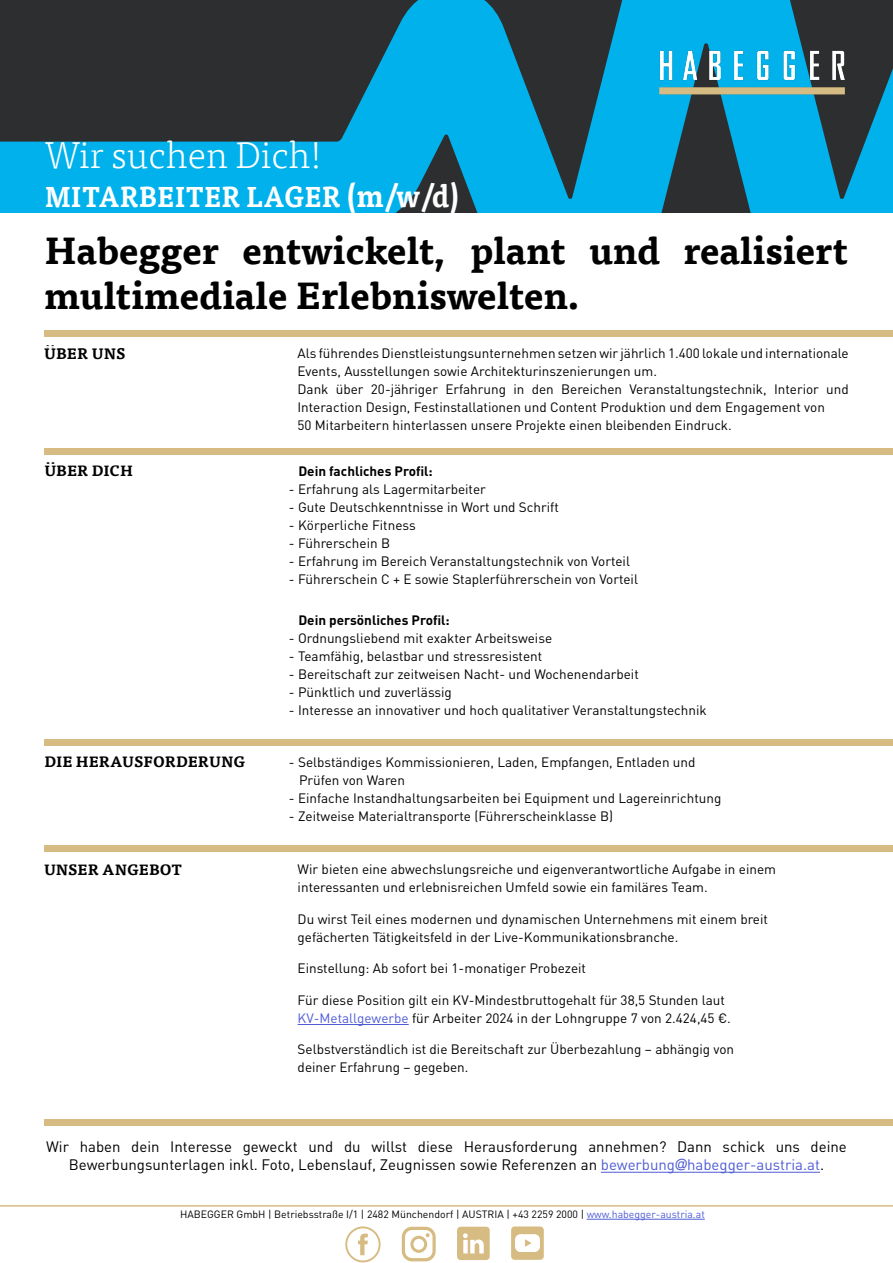
<style>
.page{position:relative;width:893px;height:1263px;background:#fff}
.page>*{position:absolute;margin:0;border:0;box-sizing:border-box;transform-origin:0 0}
.t1{font:700 37.5px/45px "Tisa Offc";color:#000}
.t2{font:300 37.5px "Tisa Offc";color:#fff}
.t3{font:700 28.5px "Tisa Offc";color:#fff;scale:.9 1}
.t4{font:15px/18px "DINOT";color:#000;text-align:center}
.t5{font:700 15px "Tisa Offc";color:#000}
.t6{font:13.5px/18px "DINOT";color:#000}
.t7{font:700 13.5px "DINOT";color:#000}
.t8{font:10.5px "DINOT";color:#000}
.s1{font-size:31.5px}
.s2{color:#4f5cd6}
</style>
<div class="page">
<hr style="left:587px;top:1219px;width:118px;height:1px;background:#4f5cd6">
<hr style="left:0;top:1205px;width:893px;height:1px;background:#d6bc83">
<svg style="left:0;top:0;width:893px;height:213px;background:#157190"></svg>
<div style="left:45px;top:448px;width:848px;height:6px;background:#d6bc83"></div>
<div style="left:45px;top:739px;width:848px;height:6px;background:#d6bc83"></div>
<hr style="left:601px;top:1172px;width:219px;height:1px;background:#4f5cd6">
<div style="left:45px;top:331px;width:848px;height:6px;background:#d6bc83"></div>
<img style="left:655px;top:45px;width:193px;height:54px">
<div style="left:45px;top:1120px;width:848px;height:6px;background:#d6bc83"></div>
<hr style="left:298px;top:1024px;width:111px;height:1px;background:#4f5cd6">
<svg style="left:345px;top:1226px;width:36px;height:36px"></svg>
<svg style="left:402px;top:1227px;width:34px;height:34px"></svg>
<div style="left:457px;top:1227px;width:33px;height:33px;background:#d6bc83;border-radius:4px"></div>
<svg style="left:463px;top:1233px;width:21px;height:20px"></svg>
<div style="left:511px;top:1226px;width:33px;height:34px;background:#d6bc83;border-radius:4px"></div>
<svg style="left:515px;top:1234px;width:25px;height:18px"></svg>
<div style="left:45px;top:846px;width:848px;height:6px;background:#d6bc83"></div>
<p class="t2" style="left:45px;top:134px;width:279px">Wir suchen Dich!</p>
<p class="t3" style="left:45px;top:180px;width:462px">MITARBEITER LAGER <span class="s1">(m/w/d)</span></p>
<p class="t1" style="left:45px;top:230px;width:805px">Habegger entwickelt, plant und realisiert multimediale Erlebniswelten.</p>
<p class="t5" style="left:44px;top:344px;width:83px">ÜBER UNS</p>
<p class="t5" style="left:44px;top:462px;width:91px">ÜBER DICH</p>
<p class="t6" style="left:297px;top:344px;width:553px">Als führendes Dienstleistungsunternehmen setzen wir jährlich 1.400 lokale und internationale<br>Events, Ausstellungen sowie Architekturinszenierungen um.</p>
<p class="t6" style="left:297px;top:380px;width:553px">Dank über 20-jähriger Erfahrung in den Bereichen Veranstaltungstechnik, Interior und<br>Interaction Design, Festinstallationen und Content Produktion und dem Engagement von</p>
<p class="t6" style="left:297px;top:416px;width:436px">50 Mitarbeitern hinterlassen unsere Projekte einen bleibenden Eindruck.</p>
<p class="t7" style="left:298px;top:462px;width:136px">Dein fachliches Profil:</p>
<p class="t6" style="left:289px;top:480px;width:198px">- Erfahrung als Lagermitarbeiter</p>
<p class="t6" style="left:289px;top:498px;width:271px">- Gute Deutschkenntnisse in Wort und Schrift</p>
<p class="t6" style="left:289px;top:516px;width:128px">- Körperliche Fitness</p>
<p class="t6" style="left:289px;top:534px;width:103px">- Führerschein B</p>
<p class="t6" style="left:289px;top:552px;width:343px">- Erfahrung im Bereich Veranstaltungstechnik von Vorteil</p>
<p class="t6" style="left:289px;top:570px;width:351px">- Führerschein C + E sowie Staplerführerschein von Vorteil</p>
<p class="t7" style="left:298px;top:611px;width:153px">Dein persönliches Profil:</p>
<p class="t6" style="left:289px;top:629px;width:265px">- Ordnungsliebend mit exakter Arbeitsweise</p>
<p class="t6" style="left:289px;top:647px;width:255px">- Teamfähig, belastbar und stressresistent</p>
<p class="t6" style="left:289px;top:665px;width:351px">- Bereitschaft zur zeitweisen Nacht- und Wochenendarbeit</p>
<p class="t6" style="left:289px;top:683px;width:164px">- Pünktlich und zuverlässig</p>
<p class="t6" style="left:289px;top:701px;width:419px">- Interesse an innovativer und hoch qualitativer Veranstaltungstechnik</p>
<p class="t5" style="left:44px;top:753px;width:202px">DIE HERAUSFORDERUNG</p>
<p class="t6" style="left:289px;top:753px;width:408px">- Selbständiges Kommissionieren, Laden, Empfangen, Entladen und</p>
<p class="t6" style="left:299px;top:771px;width:107px">Prüfen von Waren</p>
<p class="t6" style="left:289px;top:789px;width:434px">- Einfache Instandhaltungsarbeiten bei Equipment und Lagereinrichtung</p>
<p class="t6" style="left:289px;top:807px;width:326px">- Zeitweise Materialtransporte (Führerscheinklasse B)</p>
<p class="t5" style="left:44px;top:861px;width:140px">UNSER ANGEBOT</p>
<p class="t6" style="left:298px;top:860px;width:480px">Wir bieten eine abwechslungsreiche und eigenverantwortliche Aufgabe in einem interessanten und erlebnisreichen Umfeld sowie ein familäres Team.</p>
<p class="t6" style="left:298px;top:909px;width:472px">Du wirst Teil eines modernen und dynamischen Unternehmens mit einem breit</p>
<p class="t6" style="left:298px;top:927px;width:382px">gefächerten Tätigkeitsfeld in der Live-Kommunikationsbranche.</p>
<p class="t6" style="left:298px;top:959px;width:290px">Einstellung: Ab sofort bei 1-monatiger Probezeit</p>
<p class="t6" style="left:298px;top:990px;width:429px">Für diese Position gilt ein KV-Mindestbruttogehalt für 38,5 Stunden laut</p>
<p class="t6" style="left:298px;top:1008px;width:435px"><span class="s2">KV-Metallgewerbe</span> für Arbeiter 2024 in der Lohngruppe 7 von 2.424,45 €.</p>
<p class="t6" style="left:298px;top:1040px;width:438px">Selbstverständlich ist die Bereitschaft zur Überbezahlung – abhängig von</p>
<p class="t6" style="left:298px;top:1058px;width:172px">deiner Erfahrung – gegeben.</p>
<p class="t4" style="left:46px;top:1137px;width:802px">Wir haben dein Interesse geweckt und du willst diese Herausforderung annehmen? Dann schick uns deine<br>Bewerbungsunterlagen inkl. Foto, Lebenslauf, Zeugnissen sowie Referenzen an <span class="s2">bewerbung@habegger-austria.at</span>.</p>
<p class="t8" style="left:180px;top:1207px;width:526px">HABEGGER GmbH | Betriebsstraße I/1 | 2482 Münchendorf | AUSTRIA | +43 2259 2000 | <span class="s2">www.habegger-austria.at</span></p>
</div>
